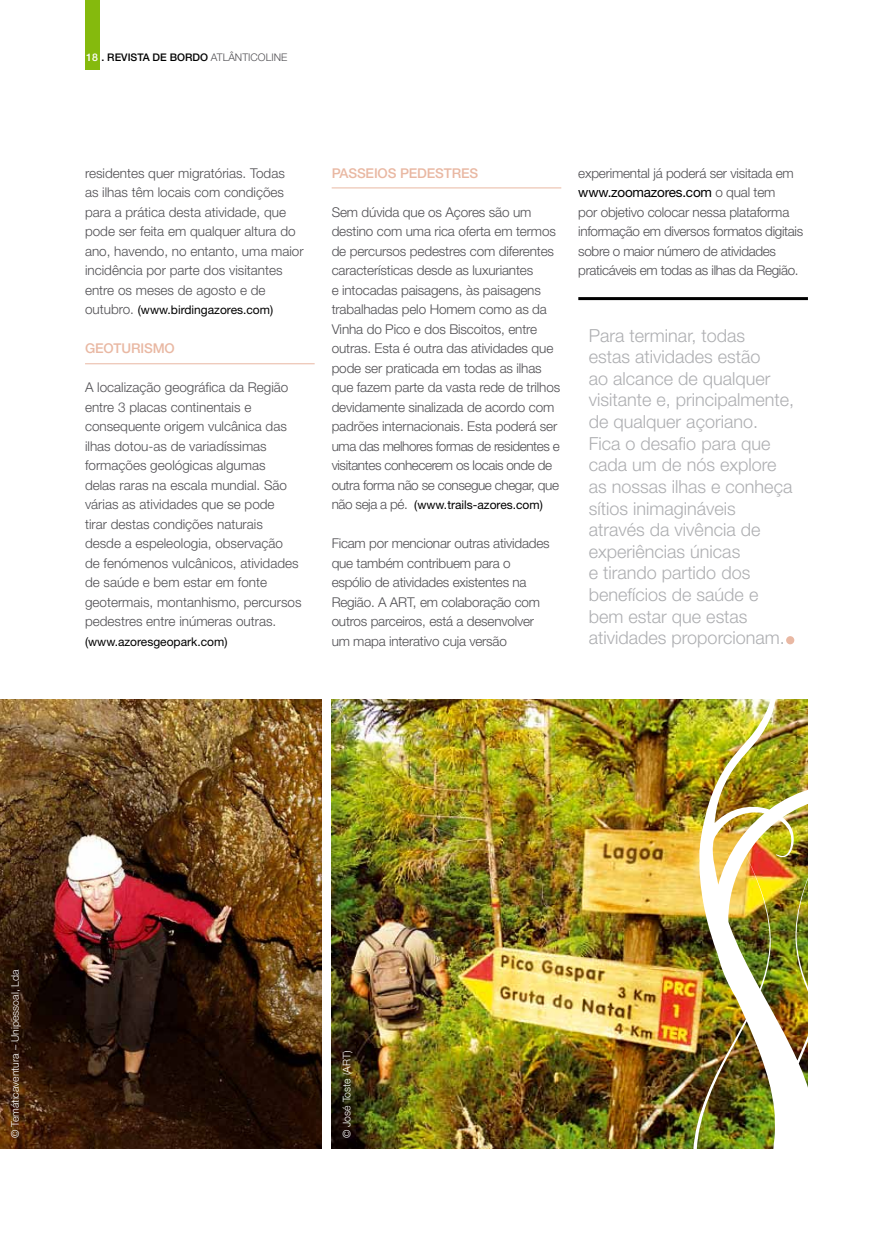
<style>
.page{position:relative;width:893px;height:1234px;background:#fff}
.page>*{position:absolute;margin:0;border:0;box-sizing:border-box;transform-origin:0 0}
.t1{font:300 18px/21.6px "Helvetica Neue";color:#aeafb2}
.t2{font:300 13.5px/19.5px "Helvetica Neue";letter-spacing:-.01em;color:#504f53}
.t3{font:500 13.5px "Helvetica Neue";letter-spacing:-.01em;color:#e9b8a3}
.t4{font:12px "Helvetica Neue";color:#000}
.t5{font:300 10.5px "Helvetica Neue";color:#fff}
.t6{font:500 10.5px "Helvetica Neue";color:#000}
.s1{color:#fff}
.s2{font-weight:300;color:#504f53}
.s3{font-weight:300;font-size:13.5px;color:#504f53}
.s4{font-weight:400;color:#000}
</style>
<div class="page">
<div style="left:85px;top:0;width:14px;height:69px;background:#85ba0d"></div>
<div style="left:786px;top:636px;width:8px;height:8px;background:#e9b8a3;border-radius:50%"></div>
<img style="left:0;top:699px;width:321px;height:449px">
<hr style="left:578px;top:297px;width:230px;height:3px;background:#000">
<img style="left:332px;top:699px;width:360px;height:449px">
<hr style="left:85px;top:363px;width:230px;height:1px;background:#e9b8a3">
<hr style="left:332px;top:187px;width:229px;height:1px;background:#e9b8a3">
<img style="left:692px;top:699px;width:116px;height:450px">
<p class="t6" style="left:86px;top:51px;width:169px"><span class="s1">18</span> . REVISTA DE BORDO <span class="s2">ATLÂNTICOLINE</span></p>
<p class="t2" style="left:85px;top:163px;width:220px">residentes quer migratórias. Todas<br>as ilhas têm locais com condições para a prática desta atividade, que pode ser feita em qualquer altura do ano, havendo, no entanto, uma maior incidência por parte dos visitantes entre os meses de agosto e de</p>
<p class="t4" style="left:85px;top:303px;width:190px"><span class="s3">outubro.</span> (www.birdingazores.com)</p>
<p class="t3" style="left:85px;top:340px;width:91px">GEOTURISMO</p>
<p class="t2" style="left:85px;top:377px;width:218px">A localização geográfica da Região entre 3 placas continentais e consequente origem vulcânica das ilhas dotou-as de variadíssimas formações geológicas algumas<br>delas raras na escala mundial. São várias as atividades que se pode<br>tirar destas condições naturais desde a espeleologia, observação<br>de fenómenos vulcânicos, atividades de saúde e bem estar em fonte geotermais, montanhismo, percursos pedestres entre inúmeras outras.</p>
<p class="t4" style="left:85px;top:634px;width:144px">(www.azoresgeopark.com)</p>
<p class="t3" style="left:332px;top:165px;width:148px">PASSEIOS PEDESTRES</p>
<p class="t2" style="left:332px;top:202px;width:230px">Sem dúvida que os Açores são um destino com uma rica oferta em termos de percursos pedestres com diferentes características desde as luxuriantes<br>e intocadas paisagens, às paisagens trabalhadas pelo Homem como as da Vinha do Pico e dos Biscoitos, entre outras. Esta é outra das atividades que pode ser praticada em todas as ilhas que fazem parte da vasta rede de trilhos devidamente sinalizada de acordo com padrões internacionais. Esta poderá ser uma das melhores formas de residentes e visitantes conhecerem os locais onde de outra forma não se consegue chegar, que</p>
<p class="t4" style="left:332px;top:497px;width:213px"><span class="s3">não seja a pé.</span> (www.trails-azores.com)</p>
<p class="t2" style="left:332px;top:533px;width:220px">Ficam por mencionar outras atividades que também contribuem para o espólio de atividades existentes na Região. A ART, em colaboração com outros parceiros, está a desenvolver um mapa interativo cuja versão</p>
<p class="t2" style="left:578px;top:163px;width:226px">experimental já poderá ser visitada em <span class="s4">www.zoomazores.com</span> o qual tem<br>por objetivo colocar nessa plataforma informação em diversos formatos digitais sobre o maior número de atividades praticáveis em todas as ilhas da Região.</p>
<p class="t1" style="left:589px;top:324px;width:207px">Para terminar, todas<br>estas atividades estão<br>ao alcance de qualquer visitante e, principalmente, de qualquer açoriano.<br>Fica o desafio para que cada um de nós explore as nossas ilhas e conheça sítios inimagináveis através da vivência de experiências únicas<br>e tirando partido dos benefícios de saúde e bem estar que estas atividades proporcionam.</p>
<p class="t5" style="left:9px;top:1137px;width:170px;rotate:-90deg">© Temáticaventura – Unipessoal, Lda</p>
<p class="t5" style="left:340px;top:1137px;width:89px;rotate:-90deg">© José Toste (ART)</p>
</div>
